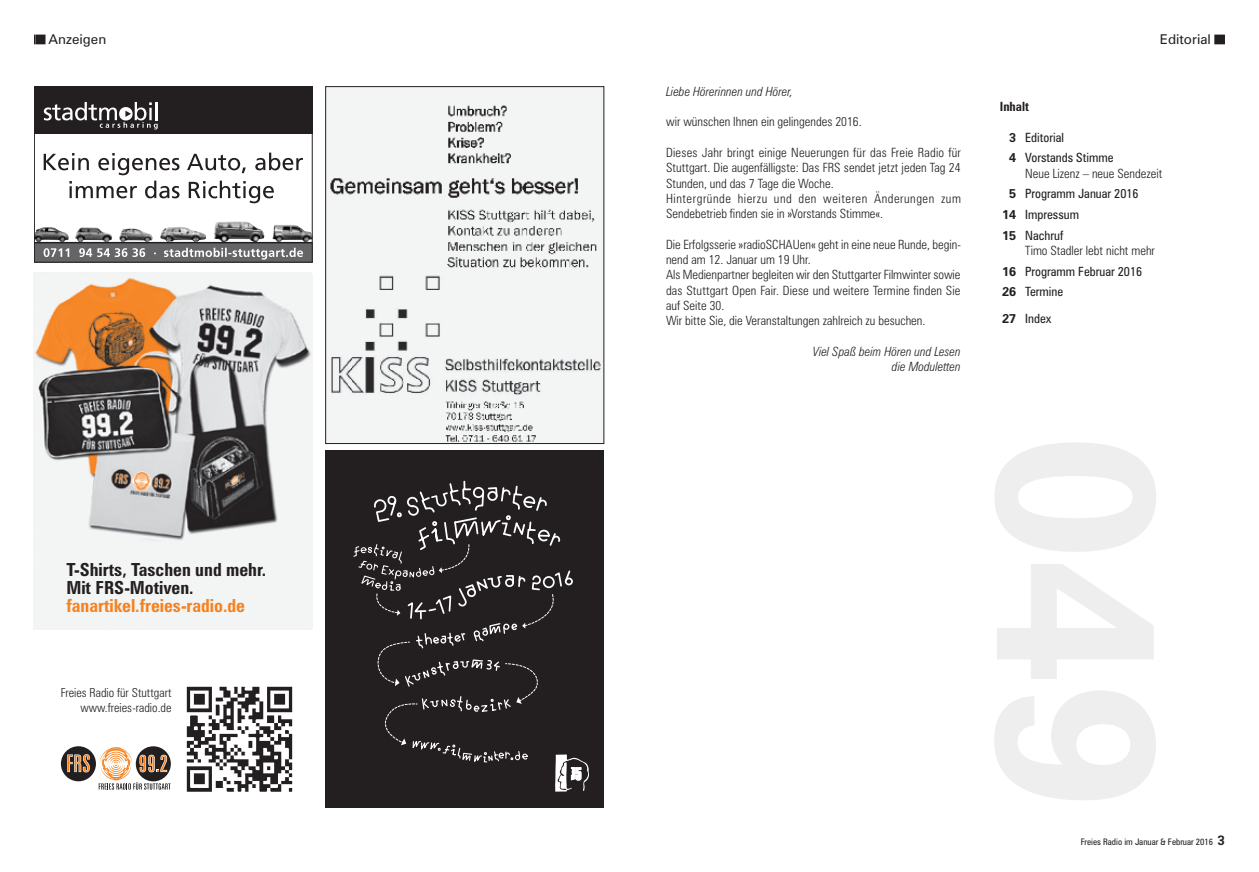
<style>
.page{position:relative;width:1259px;height:872px;background:#fff}
.page>*{position:absolute;margin:0;border:0;box-sizing:border-box;transform-origin:0 0}
.t1{font:700 condensed 18px/18px "Zurich BT";color:#231f20}
.t2{font:700 condensed 18px "Zurich BT";color:#f58220}
.t3{font:13.5px "Zurich BT";color:#231f20}
.t4{font:300 condensed 12.75px/15.3px "Zurich BT";color:#231f20}
.t5{font:condensed 12.75px/20.7px "Zurich BT";color:#231f20}
.t6{font:italic 300 condensed 12.75px/15.3px "Zurich BT";color:#231f20;text-align:right}
.t7{font:700 condensed 12.75px "Zurich BT";color:#231f20}
.t8{font:300 condensed 12.3px/14.9px "Zurich BT";color:#231f20;text-align:right}
.t9{font:condensed 9px "Zurich BT";color:#231f20}
.s1{font-weight:700;font-stretch:normal}
.s2{font-weight:300}
.s3{font-weight:700;font-stretch:normal;font-size:13.5px}
</style>
<div class="page">
<div style="left:34px;top:35px;width:11px;height:9px;background:#231f20"></div>
<div style="left:1214px;top:35px;width:11px;height:9px;background:#231f20"></div>
<div style="left:61px;top:746px;width:35px;height:35px;background:#231f20;border-radius:50%"></div>
<svg style="left:67px;top:754px;width:23px;height:18px"></svg>
<svg style="left:99px;top:746px;width:72px;height:43px"></svg>
<img style="left:186px;top:686px;width:107px;height:106px">
<img style="left:74px;top:221px;width:237px;height:21px">
<img style="left:36px;top:227px;width:38px;height:15px">
<div style="left:34px;top:243px;width:279px;height:19px;background:#656568"></div>
<svg style="left:44px;top:248px;width:259px;height:12px"></svg>
<hr style="left:34px;top:242px;width:279px;height:1px;background:#231f20">
<div style="left:35px;top:86px;width:278px;height:48px;background:#231f20"></div>
<svg style="left:44px;top:102px;width:114px;height:27px"></svg>
<svg style="left:69px;top:181px;width:205px;height:22px"></svg>
<svg style="left:44px;top:153px;width:259px;height:22px"></svg>
<div style="left:34px;top:86px;width:279px;height:176px;border:1px solid #231f20"></div>
<img style="left:327px;top:88px;width:275px;height:354px">
<div style="left:325px;top:86px;width:279px;height:358px;border:1px solid #231f20"></div>
<img style="left:34px;top:274px;width:278px;height:354px">
<div style="left:325px;top:451px;width:279px;height:357px;background:#231f20"></div>
<svg style="left:353px;top:480px;width:236px;height:311px"></svg>
<p class="t3" style="left:47px;top:31px;width:44px">Thema</p>
<p class="t3" style="left:1160px;top:31px;width:52px">Editorial</p>
<p class="t3" style="left:49px;top:31px;width:59px">Anzeigen</p>
<h1 class="t1" style="left:66px;top:560px;width:202px">T-Shirts, Taschen und mehr.<br>Mit FRS-Motiven.</h1>
<h1 class="t2" style="left:66px;top:594px;width:180px">fanartikel.freies-radio.de</h1>
<p class="t8" style="left:61px;top:685px;width:112px">Freies Radio für Stuttgart www.freies-radio.de</p>
<p class="t6" style="left:666px;top:83px;width:128px">Liebe Hörerinnen und Hörer,</p>
<p class="t4" style="left:666px;top:114px;width:197px">wir wünschen Ihnen ein gelingendes 2016.</p>
<p class="t4" style="left:666px;top:145px;width:296px">Dieses Jahr bringt einige Neuerungen für das Freie Radio für Stuttgart. Die augenfälligste: Das FRS sendet jetzt jeden Tag 24<br>Stunden, und das 7 Tage die Woche.<br>Hintergründe hierzu und den weiteren Änderungen zum Sendebetrieb finden sie in »Vorstands Stimme«.</p>
<p class="t4" style="left:666px;top:236px;width:296px">Die Erfolgsserie »radioSchauen« geht in eine neue Runde, begin&shy;nend am 12. Januar um 19 Uhr.<br>Als Medienpartner begleiten wir den Stuttgarter Filmwinter sowie das Stuttgart Open Fair. Diese und weitere Termine finden Sie auf Seite 30.<br>Wir bitte Sie, die Veranstaltungen zahlreich zu besuchen.</p>
<p class="t6" style="left:813px;top:343px;width:149px">Viel Spaß beim Hören und Lesen die Moduletten</p>
<p class="t7" style="left:999px;top:99px;width:31px">Inhalt</p>
<p class="t5" style="left:1009px;top:126px;width:106px"><span class="s1">3</span> Editorial<br><span class="s1">4</span> Vorstands Stimme</p>
<p class="t4" style="left:1025px;top:165px;width:138px">Neue Lizenz – neue Sendezeit</p>
<p class="t5" style="left:1009px;top:183px;width:131px"><span class="s1">5</span> Programm Januar 2016</p>
<p class="t5" style="left:1002px;top:204px;width:78px"><span class="s1">14</span> Impressum</p>
<p class="t5" style="left:1002px;top:225px;width:63px"><span class="s1">15</span> Nachruf</p>
<p class="t5" style="left:1002px;top:240px;width:154px;text-indent:23px"><span class="s2">Timo Stadler lebt nicht mehr<br></span><span class="s1">16</span> Programm Februar 2016<br><span class="s1">26</span> Termine</p>
<p class="t5" style="left:1002px;top:307px;width:51px"><span class="s1">27</span> Index</p>
<p class="t9" style="left:1080px;top:836px;width:146px">Freies Radio im Januar &amp; Februar 2016 <span class="s3">3</span></p>
</div>
